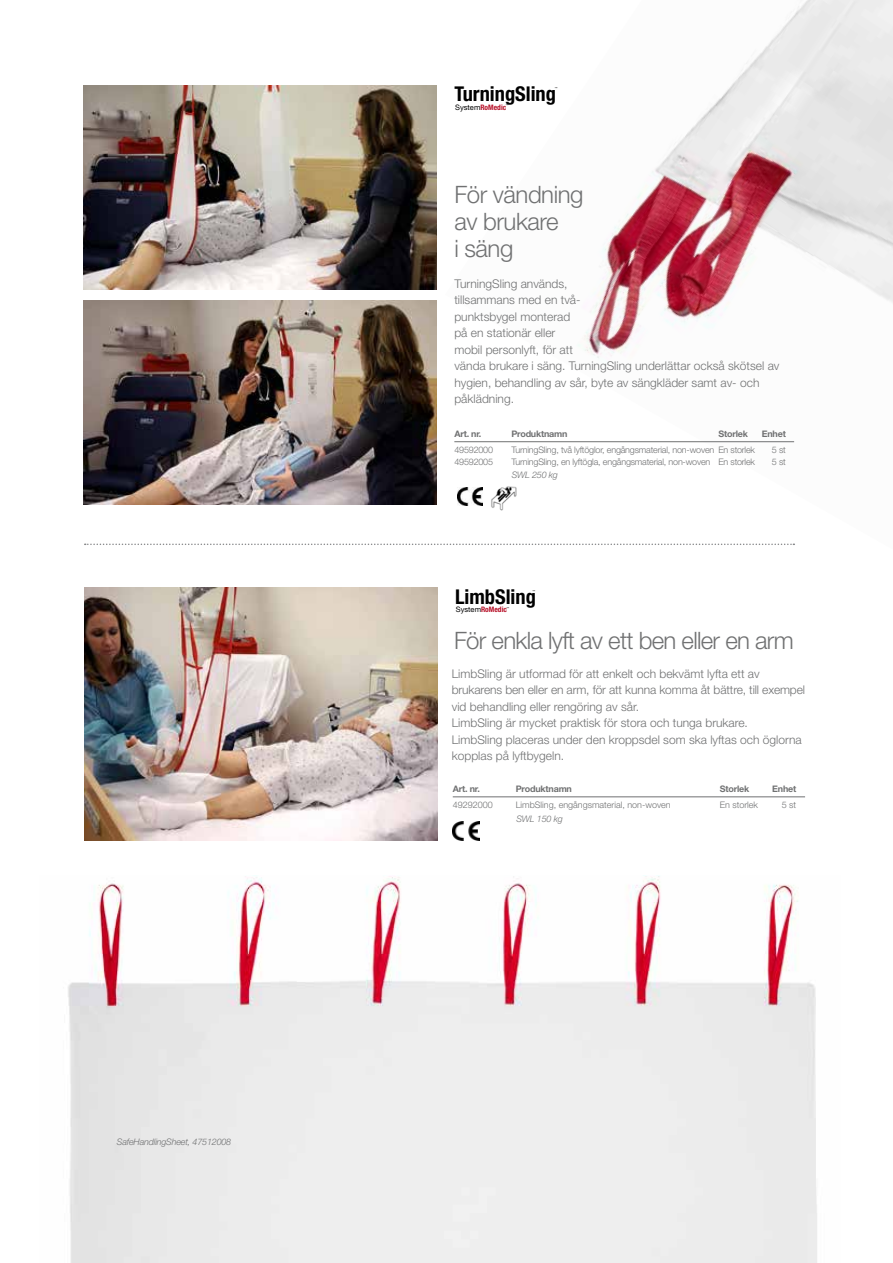
<style>
.page{position:relative;width:893px;height:1263px;background:#fff}
.page>*{position:absolute;margin:0;border:0;box-sizing:border-box;transform-origin:0 0}
.t1{font:300 24px/27px "Helvetica Neue";letter-spacing:-.03em;color:#707172}
.t2{font:700 condensed 20.4px "Helvetica Neue";color:#000}
.t3{font:300 12px/16.5px "Helvetica Neue";color:#707172}
.t4{font:300 9px "Helvetica Neue";letter-spacing:-.02em;color:#707172}
.t5{font:700 9px "Helvetica Neue";letter-spacing:-.02em;color:#707172}
.t6{font:300 9px "Helvetica Neue";color:#707172}
.t7{font:italic 300 9px "Helvetica Neue";letter-spacing:-.02em;color:#707172}
.t8{font:700 condensed 7.5px "Helvetica Neue";color:#b70f27}
.t9{font:2.7px "Helvetica Neue";color:#000}
.s1{font-weight:400;font-stretch:normal;color:#000}
</style>
<div class="page">
<img style="left:454px;top:0;width:439px;height:545px">
<img style="left:84px;top:301px;width:352px;height:204px">
<img style="left:84px;top:85px;width:352px;height:204px">
<hr style="left:454px;top:441px;width:340px;height:1px;background:#707172">
<svg style="left:85px;top:543px;width:709px;height:2px"></svg>
<img style="left:85px;top:588px;width:352px;height:253px">
<img style="left:453px;top:821px;width:27px;height:20px">
<hr style="left:453px;top:796px;width:352px;height:1px;background:#707172">
<img style="left:457px;top:487px;width:25px;height:19px">
<img style="left:489px;top:483px;width:28px;height:27px">
<img style="left:68px;top:876px;width:749px;height:387px">
<p class="t7" style="left:117px;top:1136px;width:116px">SafeHandlingSheet, 47512008</p>
<h2 class="t2" style="left:454px;top:81px;width:103px">TurningSling</h2>
<p class="t8" style="left:455px;top:102px;width:53px"><span class="s1">System</span>RoMedic</p>
<p class="t9" style="left:555px;top:86px;width:4px">™</p>
<p class="t9" style="left:506px;top:103px;width:4px">™</p>
<h1 class="t1" style="left:454px;top:181px;width:130px">För vändning av brukare<br>i säng</h1>
<p class="t3" style="left:454px;top:275px;width:326px">TurningSling används,<br>tillsammans med en två-<br>punktsbygel monterad<br>på en stationär eller<br>mobil personlyft, för att<br>vända brukare i säng. TurningSling underlättar också skötsel av hygien, behandling av sår, byte av sängkläder samt av- och påklädning.</p>
<p class="t5" style="left:454px;top:428px;width:29px">Art. nr.</p>
<p class="t5" style="left:511px;top:428px;width:58px">Produktnamn</p>
<p class="t5" style="left:718px;top:428px;width:31px">Storlek</p>
<p class="t5" style="left:762px;top:428px;width:26px">Enhet</p>
<p class="t4" style="left:454px;top:444px;width:40px">49592000</p>
<p class="t4" style="left:511px;top:444px;width:245px">TurningSling, två lyftöglor, engångsmaterial, non-woven En storlek</p>
<p class="t4" style="left:772px;top:444px;width:15px">5 st</p>
<p class="t4" style="left:454px;top:456px;width:40px">49592005</p>
<p class="t4" style="left:511px;top:456px;width:245px">TurningSling, en lyftögla, engångsmaterial, non-woven En storlek</p>
<p class="t4" style="left:772px;top:456px;width:15px">5 st</p>
<p class="t7" style="left:512px;top:469px;width:48px">SWL 250 kg</p>
<h2 class="t2" style="left:455px;top:584px;width:82px">LimbSling</h2>
<p class="t8" style="left:456px;top:605px;width:53px"><span class="s1">System</span>RoMedic</p>
<p class="t9" style="left:532px;top:589px;width:4px">™</p>
<p class="t9" style="left:507px;top:606px;width:4px">™</p>
<h1 class="t1" style="left:454px;top:626px;width:341px">För enkla lyft av ett ben eller en arm</h1>
<p class="t3" style="left:452px;top:665px;width:355px">LimbSling är utformad för att enkelt och bekvämt lyfta ett av brukarens ben eller en arm, för att kunna komma åt bättre, till exempel vid behandling eller rengöring av sår.<br>LimbSling är mycket praktisk för stora och tunga brukare.<br>LimbSling placeras under den kroppsdel som ska lyftas och öglorna kopplas på lyftbygeln.</p>
<p class="t5" style="left:453px;top:783px;width:29px">Art. nr.</p>
<p class="t5" style="left:516px;top:783px;width:58px">Produktnamn</p>
<p class="t5" style="left:720px;top:783px;width:31px">Storlek</p>
<p class="t5" style="left:772px;top:783px;width:26px">Enhet</p>
<p class="t6" style="left:453px;top:799px;width:42px">49292000</p>
<p class="t6" style="left:516px;top:799px;width:157px">LimbSling, engångsmaterial, non-woven</p>
<p class="t6" style="left:720px;top:799px;width:40px">En storlek</p>
<p class="t4" style="left:782px;top:799px;width:16px">5 st</p>
<p class="t7" style="left:516px;top:813px;width:48px">SWL 150 kg</p>
</div>
